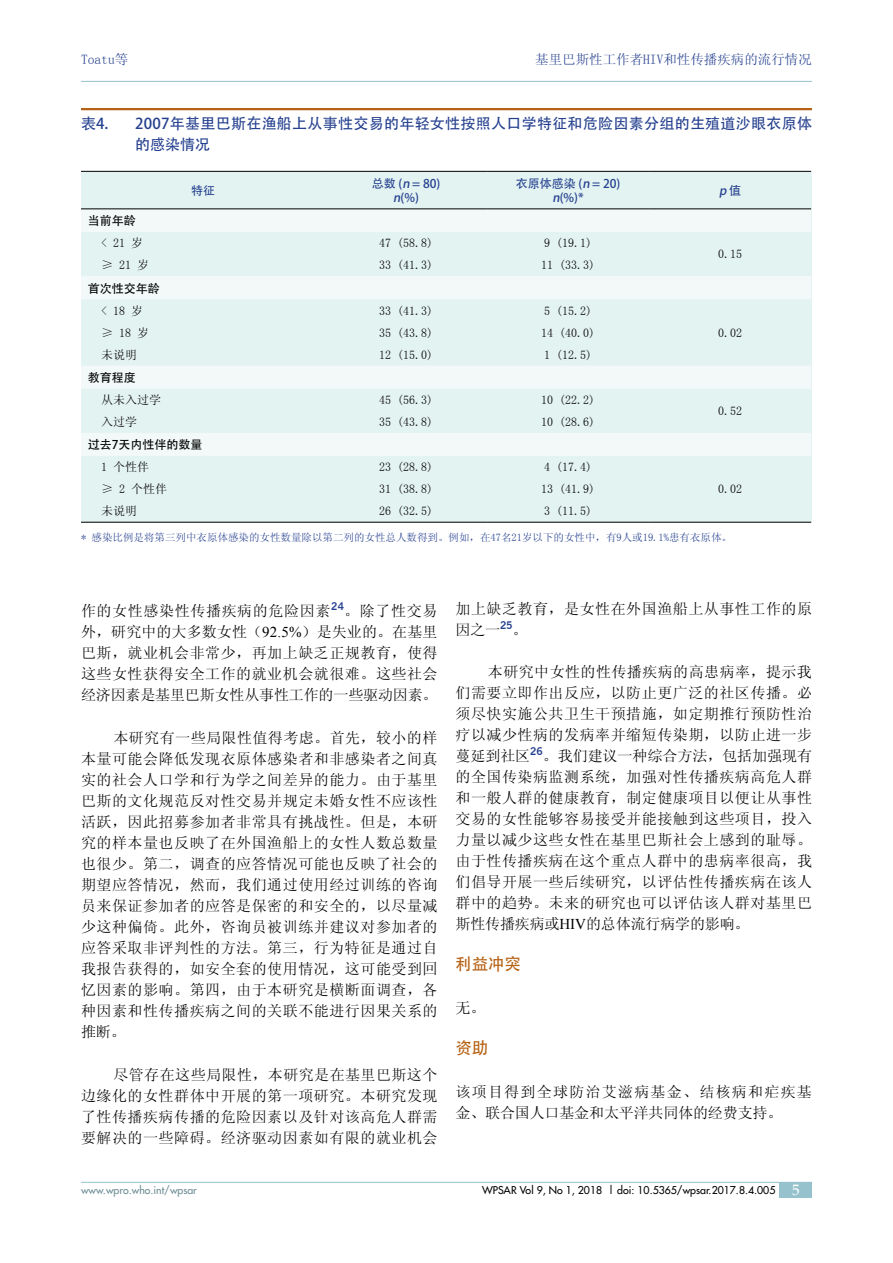
<style>
.page{position:relative;width:893px;height:1263px;background:#fff}
.page>*{position:absolute;margin:0;border:0;box-sizing:border-box;transform-origin:0 0}
.t1{font:16.5px "Adobe Heiti Std";letter-spacing:-.01em;color:#b66113}
.t2{font:15px/21px "Sim Sun";letter-spacing:.035em;color:#000;text-align:justify}
.t3{font:15px/21px "Adobe Heiti Std";letter-spacing:.02em;color:#25408f}
.t4{font:15px/21px "Sim Sun";letter-spacing:.085em;color:#000}
.t5{font:13.5px "Sim Sun";color:#25408f}
.t6{font:12px "Sim Sun";color:#000}
.t7{font:12px/14.4px "Adobe Heiti Std";color:#25408f;text-align:center}
.t8{font:12px "Adobe Heiti Std";color:#000}
.t9{font:italic 12px "Adobe Heiti Std";color:#25408f}
.t10{font:10.5px "Sim Sun";color:#25408f}
.t11{font:10.5px "Futura LT";color:#000}
.t12{font:10.5px "Futura LT";color:#6b8c93}
.s1{font-style:italic}
.s2{font-style:normal}
.s3{font-family:"Times New Roman"}
.s4{font-family:"Palatino";font-size:15px;color:#fff}
</style>
<div class="page">
<hr style="left:81px;top:1182px;width:731px;height:1px;background:#96c2cd">
<div style="left:780px;top:1182px;width:32px;height:15px;background:#96c2cd"></div>
<hr style="left:81px;top:81px;width:731px;height:1px;background:#96c2cd">
<div style="left:81px;top:171px;width:730px;height:352px;background:#e3f3f1"></div>
<svg style="left:81px;top:209px;width:730px;height:247px"></svg>
<hr style="left:81px;top:171px;width:244px;height:1px;background:#000">
<hr style="left:325px;top:171px;width:162px;height:1px;background:#000">
<hr style="left:487px;top:171px;width:162px;height:1px;background:#000">
<hr style="left:649px;top:171px;width:162px;height:1px;background:#000">
<hr style="left:81px;top:208px;width:244px;height:1px;background:#000">
<hr style="left:325px;top:208px;width:162px;height:1px;background:#000">
<hr style="left:487px;top:208px;width:162px;height:1px;background:#000">
<hr style="left:649px;top:208px;width:162px;height:1px;background:#000">
<hr style="left:649px;top:522px;width:162px;height:1px;background:#000">
<hr style="left:81px;top:522px;width:244px;height:1px;background:#000">
<hr style="left:325px;top:522px;width:162px;height:1px;background:#000">
<hr style="left:487px;top:522px;width:162px;height:1px;background:#000">
<hr style="left:81px;top:108px;width:731px;height:2px;background:#b66113">
<p class="t5" style="left:81px;top:52px;width:49px">Toatu等</p>
<p class="t5" style="left:535px;top:52px;width:278px">基里巴斯性工作者HIV和性传播疾病的流行情况</p>
<p class="t3" style="left:135px;top:113px;width:679px;text-indent:-54px">表4. 2007年基里巴斯在渔船上从事性交易的年轻女性按照人口学特征和危险因素分组的生殖道沙眼衣原体的感染情况</p>
<p class="t7" style="left:191px;top:184px;width:25px">特征</p>
<p class="t7" style="left:372px;top:176px;width:70px">总数 (<span class="s1">n</span>= 80) <span class="s1">n</span>(%)</p>
<p class="t7" style="left:516px;top:176px;width:106px">衣原体感染 (<span class="s1">n</span>= 20) <span class="s1">n</span>(%)*</p>
<p class="t9" style="left:719px;top:183px;width:24px">p<span class="s2">值</span></p>
<p class="t8" style="left:88px;top:214px;width:49px">当前年龄</p>
<p class="t6" style="left:101px;top:237px;width:43px">&lt; 21 岁</p>
<p class="t6" style="left:379px;top:237px;width:55px">47 (58.8)</p>
<p class="t6" style="left:544px;top:237px;width:49px">9 (19.1)</p>
<p class="t6" style="left:718px;top:248px;width:25px">0.15</p>
<p class="t6" style="left:101px;top:259px;width:49px">≥ 21 岁</p>
<p class="t6" style="left:379px;top:259px;width:55px">33 (41.3)</p>
<p class="t6" style="left:541px;top:259px;width:55px">11 (33.3)</p>
<p class="t8" style="left:88px;top:281px;width:73px">首次性交年龄</p>
<p class="t6" style="left:101px;top:304px;width:43px">&lt; 18 岁</p>
<p class="t6" style="left:379px;top:304px;width:55px">33 (41.3)</p>
<p class="t6" style="left:544px;top:304px;width:49px">5 (15.2)</p>
<p class="t6" style="left:101px;top:326px;width:49px">≥ 18 岁</p>
<p class="t6" style="left:379px;top:326px;width:55px">35 (43.8)</p>
<p class="t6" style="left:541px;top:326px;width:55px">14 (40.0)</p>
<p class="t6" style="left:718px;top:326px;width:25px">0.02</p>
<p class="t6" style="left:101px;top:348px;width:37px">未说明</p>
<p class="t6" style="left:379px;top:348px;width:55px">12 (15.0)</p>
<p class="t6" style="left:544px;top:348px;width:49px">1 (12.5)</p>
<p class="t8" style="left:88px;top:370px;width:49px">教育程度</p>
<p class="t6" style="left:101px;top:394px;width:61px">从未入过学</p>
<p class="t6" style="left:379px;top:394px;width:55px">45 (56.3)</p>
<p class="t6" style="left:541px;top:394px;width:55px">10 (22.2)</p>
<p class="t6" style="left:718px;top:405px;width:25px">0.52</p>
<p class="t6" style="left:101px;top:416px;width:37px">入过学</p>
<p class="t6" style="left:379px;top:416px;width:55px">35 (43.8)</p>
<p class="t6" style="left:541px;top:416px;width:55px">10 (28.6)</p>
<p class="t8" style="left:88px;top:438px;width:116px">过去7天内性伴的数量</p>
<p class="t6" style="left:101px;top:461px;width:49px">1 个性伴</p>
<p class="t6" style="left:379px;top:461px;width:55px">23 (28.8)</p>
<p class="t6" style="left:544px;top:461px;width:49px">4 (17.4)</p>
<p class="t6" style="left:101px;top:483px;width:67px">≥ 2 个性伴</p>
<p class="t6" style="left:379px;top:483px;width:55px">31 (38.8)</p>
<p class="t6" style="left:541px;top:483px;width:55px">13 (41.9)</p>
<p class="t6" style="left:718px;top:483px;width:25px">0.02</p>
<p class="t6" style="left:101px;top:505px;width:37px">未说明</p>
<p class="t6" style="left:379px;top:505px;width:55px">26 (32.5)</p>
<p class="t6" style="left:544px;top:505px;width:49px">3 (11.5)</p>
<p class="t10" style="left:81px;top:532px;width:652px">* 感染比例是将第三列中衣原体感染的女性数量除以第二列的女性总人数得到。例如，在47名21岁以下的女性中，有9人或19.1%患有衣原体。</p>
<p class="t2" style="left:81px;top:601px;width:358px">作的女性感染性传播疾病的危险因素<sup>24</sup>。除了性交易外，研究中的大多数女性（<span class="s3">92.5%</span>）是失业的。在基里巴斯，就业机会非常少，再加上缺乏正规教育，使得这些女性获得安全工作的就业机会就很难。这些社会经济因素是基里巴斯女性从事性工作的一些驱动因素。</p>
<p class="t2" style="left:81px;top:727px;width:358px;text-indent:32px">本研究有一些局限性值得考虑。首先，较小的样本量可能会降低发现衣原体感染者和非感染者之间真实的社会人口学和行为学之间差异的能力。由于基里巴斯的文化规范反对性交易并规定未婚女性不应该性活跃，因此招募参加者非常具有挑战性。但是，本研究的样本量也反映了在外国渔船上的女性人数总数量也很少。第二，调查的应答情况可能也反映了社会的期望应答情况，然而，我们通过使用经过训练的咨询员来保证参加者的应答是保密的和安全的，以尽量减少这种偏倚。此外，咨询员被训练并建议对参加者的应答采取非评判性的方法。第三，行为特征是通过自我报告获得的，如安全套的使用情况，这可能受到回忆因素的影响。第四，由于本研究是横断面调查，各种因素和性传播疾病之间的关联不能进行因果关系的推断。</p>
<p class="t2" style="left:81px;top:1064px;width:358px;text-indent:32px">尽管存在这些局限性，本研究是在基里巴斯这个边缘化的女性群体中开展的第一项研究。本研究发现了性传播疾病传播的危险因素以及针对该高危人群需要解决的一些障碍。经济驱动因素如有限的就业机会</p>
<p class="t2" style="left:455px;top:598px;width:358px">加上缺乏教育，是女性在外国渔船上从事性工作的原因之一<sup>25</sup>。</p>
<p class="t2" style="left:455px;top:661px;width:358px;text-indent:32px">本研究中女性的性传播疾病的高患病率，提示我们需要立即作出反应，以防止更广泛的社区传播。必须尽快实施公共卫生干预措施，如定期推行预防性治疗以减少性病的发病率并缩短传染期，以防止进一步蔓延到社区<sup>26</sup>。我们建议一种综合方法，包括加强现有的全国传染病监测系统，加强对性传播疾病高危人群和一般人群的健康教育，制定健康项目以便让从事性交易的女性能够容易接受并能接触到这些项目，投入力量以减少这些女性在基里巴斯社会上感到的耻辱。由于性传播疾病在这个重点人群中的患病率很高，我们倡导开展一些后续研究，以评估性传播疾病在该人群中的趋势。未来的研究也可以评估该人群对基里巴斯性传播疾病或<span class="s3">HIV</span>的总体流行病学的影响。</p>
<p class="t1" style="left:455px;top:954px;width:67px">利益冲突</p>
<p class="t2" style="left:455px;top:997px;width:31px">无。</p>
<p class="t1" style="left:455px;top:1038px;width:34px">资助</p>
<p class="t4" style="left:455px;top:1081px;width:358px">该项目得到全球防治艾滋病基金、结核病和疟疾基金、联合国人口基金和太平洋共同体的经费支持。</p>
<p class="t12" style="left:81px;top:1183px;width:117px">www.wpro.who.int/wpsar</p>
<p class="t11" style="left:482px;top:1184px;width:319px">WPSAR Vol 9, No 1, 2018 | doi: 10.5365/wpsar.2017.8.4.005 <span class="s4">5</span></p>
</div>
